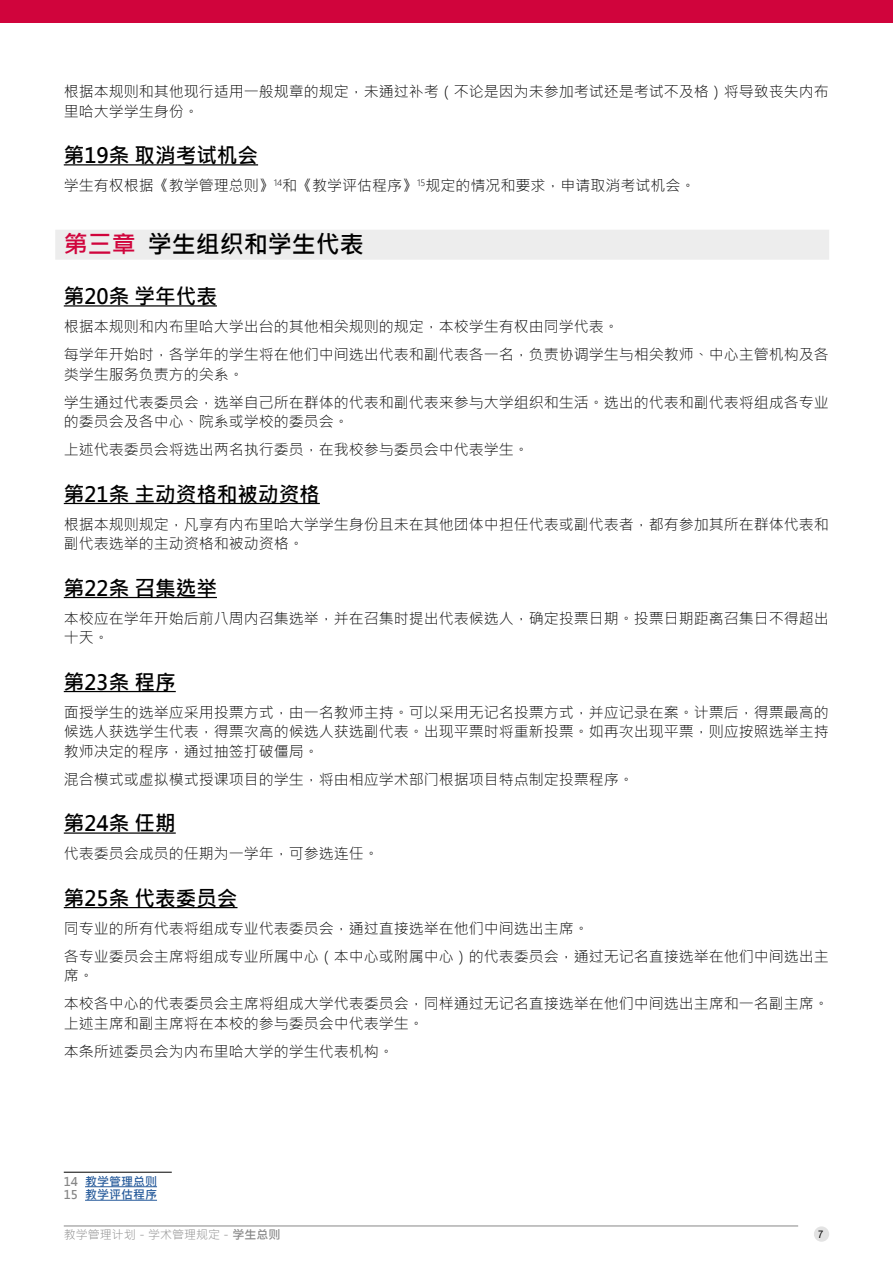
<style>
.page{position:relative;width:893px;height:1263px;background:#fff}
.page>*{position:absolute;margin:0;border:0;box-sizing:border-box;transform-origin:0 0}
.t1{font:700 24px "Microsoft Jheng Hei";color:#000}
.t2{font:700 21px "Microsoft Jheng Hei";color:#000}
.t3{font:300 15px/28px "Microsoft Jheng Hei";color:#000}
.t4{font:300 12px "Microsoft Jheng Hei";color:#878787}
.t5{font:700 12px/13.5px "Microsoft Jheng Hei";color:#275b9b}
.t6{font:condensed 10.5px "Arial MT Pro";color:#000}
.s1{color:#d0043c}
.s2{color:#878787}
.s3{font-weight:700}
</style>
<div class="page">
<div style="left:0;top:0;width:893px;height:22px;background:#d0043c"></div>
<div style="left:814px;top:1226px;width:15px;height:16px;background:#e3e3e3;border-radius:50%"></div>
<hr style="left:64px;top:1226px;width:734px;height:1px;background:#878787">
<hr style="left:64px;top:164px;width:194px;height:1px;background:#000">
<div style="left:55px;top:230px;width:774px;height:30px;background:#ededed"></div>
<hr style="left:64px;top:305px;width:153px;height:2px;background:#000">
<hr style="left:64px;top:503px;width:256px;height:1px;background:#000">
<hr style="left:64px;top:597px;width:153px;height:1px;background:#000">
<hr style="left:64px;top:691px;width:112px;height:1px;background:#000">
<hr style="left:64px;top:832px;width:112px;height:2px;background:#000">
<hr style="left:64px;top:907px;width:174px;height:1px;background:#000">
<hr style="left:64px;top:1172px;width:108px;height:1px;background:#000">
<hr style="left:85px;top:1186px;width:72px;height:1px;background:#275b9b">
<hr style="left:85px;top:1200px;width:72px;height:1px;background:#275b9b">
<p class="t3" style="left:64px;top:82px;width:767px;line-height:19.5px">根据本规则和其他现行适用一般规章的规定，未通过补考（不论是因为未参加考试还是考试不及格）将导致丧失内布里哈大学学生身份。</p>
<h2 class="t2" style="left:64px;top:142px;width:196px">第19条 取消考试机会</h2>
<p class="t3" style="left:64px;top:171px;width:633px">学生有权根据《教学管理总则》<sup>14</sup>和《教学评估程序》<sup>15</sup>规定的情况和要求，申请取消考试机会。</p>
<h1 class="t1" style="left:64px;top:229px;width:301px"><span class="s1">第三章</span> 学生组织和学生代表</h1>
<h2 class="t2" style="left:64px;top:283px;width:155px">第20条 学年代表</h2>
<p class="t3" style="left:64px;top:312px;width:767px">根据本规则和内布里哈大学出台的其他相关规则的规定，本校学生有权由同学代表。<br>每学年开始时，各学年的学生将在他们中间选出代表和副代表各一名，负责协调学生与相关教师、中心主管机构及各</p>
<p class="t3" style="left:64px;top:360px;width:767px">类学生服务负责方的关系。<br>学生通过代表委员会，选举自己所在群体的代表和副代表来参与大学组织和生活。选出的代表和副代表将组成各专业</p>
<p class="t3" style="left:64px;top:407px;width:467px">的委员会及各中心、院系或学校的委员会。<br>上述代表委员会将选出两名执行委员，在我校参与委员会中代表学生。</p>
<h2 class="t2" style="left:64px;top:481px;width:258px">第21条 主动资格和被动资格</h2>
<p class="t3" style="left:64px;top:514px;width:767px;line-height:19.5px">根据本规则规定，凡享有内布里哈大学学生身份且未在其他团体中担任代表或副代表者，都有参加其所在群体代表和副代表选举的主动资格和被动资格。</p>
<h2 class="t2" style="left:64px;top:575px;width:155px">第22条 召集选举</h2>
<p class="t3" style="left:64px;top:608px;width:767px;line-height:19.5px">本校应在学年开始后前八周内召集选举，并在召集时提出代表候选人，确定投票日期。投票日期距离召集日不得超出十天。</p>
<h2 class="t2" style="left:64px;top:669px;width:113px">第23条 程序</h2>
<p class="t3" style="left:64px;top:702px;width:767px;line-height:19.5px;text-align:justify">面授学生的选举应采用投票方式，由一名教师主持。可以采用无记名投票方式，并应记录在案。计票后，得票最高的候选人获选学生代表，得票次高的候选人获选副代表。出现平票时将重新投票。如再次出现平票，则应按照选举主持教师决定的程序，通过抽签打破僵局。</p>
<p class="t3" style="left:64px;top:765px;width:572px">混合模式或虚拟模式授课项目的学生，将由相应学术部门根据项目特点制定投票程序。</p>
<h2 class="t2" style="left:64px;top:810px;width:113px">第24条 任期</h2>
<p class="t3" style="left:64px;top:840px;width:316px">代表委员会成员的任期为一学年，可参选连任。</p>
<h2 class="t2" style="left:64px;top:885px;width:175px">第25条 代表委员会</h2>
<p class="t3" style="left:64px;top:914px;width:767px">同专业的所有代表将组成专业代表委员会，通过直接选举在他们中间选出主席。<br>各专业委员会主席将组成专业所属中心（本中心或附属中心）的代表委员会，通过无记名直接选举在他们中间选出主</p>
<p class="t3" style="left:64px;top:962px;width:767px">席。<br>本校各中心的代表委员会主席将组成大学代表委员会，同样通过无记名直接选举在他们中间选出主席和一名副主席。</p>
<p class="t3" style="left:64px;top:1009px;width:362px">上述主席和副主席将在本校的参与委员会中代表学生。本条所述委员会为内布里哈大学的学生代表机构。</p>
<p class="t5" style="left:64px;top:1174px;width:95px"><span class="s2">14</span> 教学管理总则<br><span class="s2">15</span> 教学评估程序</p>
<p class="t4" style="left:64px;top:1227px;width:218px">教学管理计划 - 学术管理规定 - <span class="s3">学生总则</span></p>
<p class="t6" style="left:818px;top:1228px;width:7px">7</p>
</div>
